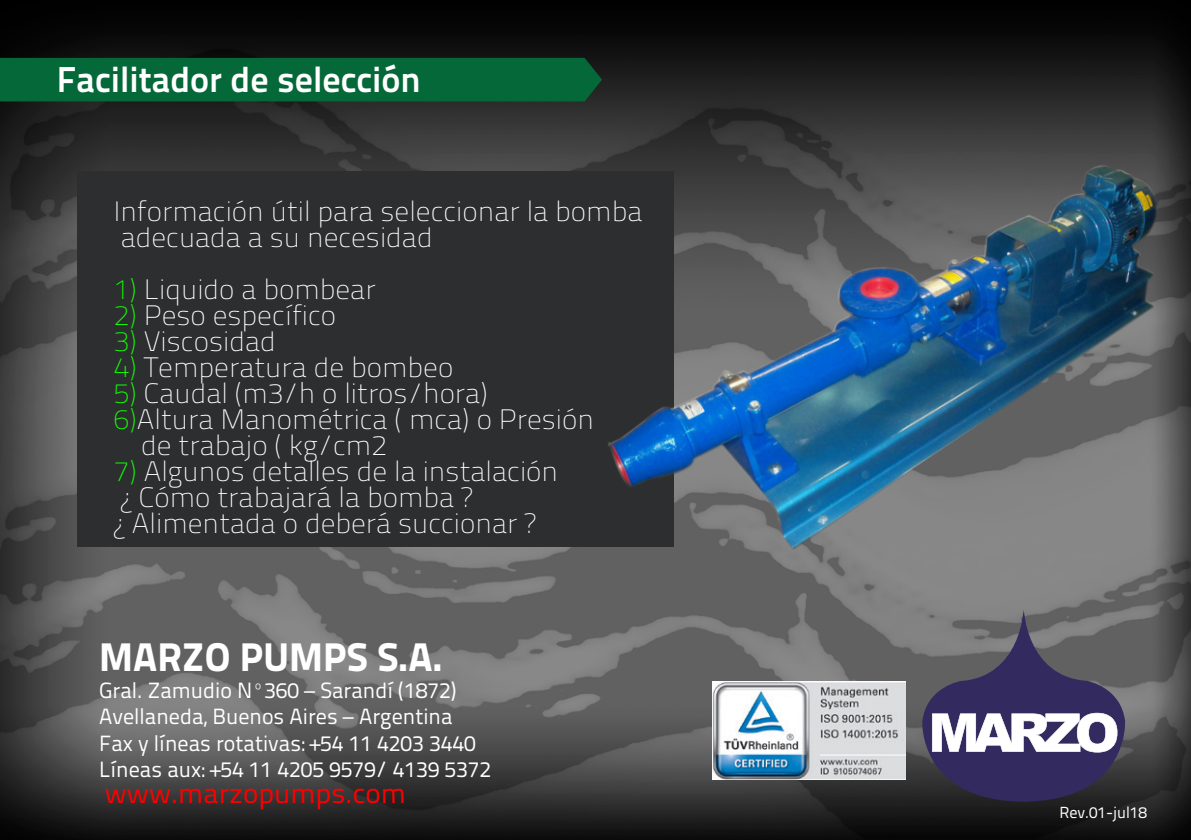
<style>
.page{position:relative;width:1191px;height:840px;background:#fff}
.page>*{position:absolute;margin:0;border:0;box-sizing:border-box;transform-origin:0 0}
.t1{font:800 40px "Titillium Text 22 L";color:#fff}
.Heading_1{font:700 36px "Titillium Text 22 L";color:#fff}
.Body{font:100 28px "Titillium Text 22 L";color:#fff;scale:1.04 1}
.Body-2{font:28px "Titillium Text 22 L";color:#fd0000;scale:1.04 1}
.t2{font:22px "Titillium Text 22 L";color:#fff}
.t3{font:16px "Titillium Text 22 L";color:#fff}
.s1{color:#12ff00}
</style>
<div class="page">
<img style="left:0;top:0;width:1191px;height:839px">
<svg style="left:918px;top:618px;width:211px;height:183px;background:#5c5b5f"></svg>
<svg style="left:925px;top:630px;width:196px;height:167px;background:#615d79"></svg>
<img style="left:712px;top:681px;width:193px;height:97px">
<div style="left:77px;top:171px;width:597px;height:375px;background:#2d2e30"></div>
<div style="left:0;top:58px;width:602px;height:43px;background:#056839"></div>
<img style="left:596px;top:115px;width:594px;height:503px">
<p class="Heading_1" style="left:57px;top:52px;width:365px">Facilitador de selección</p>
<p class="Body" style="left:114px;top:191px;width:510px">Información útil para seleccionar la bomba</p>
<p class="Body" style="left:121px;top:217px;width:301px">adecuada a su necesidad</p>
<p class="Body" style="left:114px;top:269px;width:253px"><span class="s1">1)</span> Liquido a bombear</p>
<p class="Body" style="left:114px;top:295px;width:215px"><span class="s1">2)</span> Peso específico</p>
<p class="Body" style="left:114px;top:321px;width:157px"><span class="s1">3)</span> Viscosidad</p>
<p class="Body" style="left:114px;top:347px;width:328px"><span class="s1">4)</span> Temperatura de bombeo</p>
<p class="Body" style="left:114px;top:373px;width:361px"><span class="s1">5)</span> Caudal (m3/h o litros/hora)</p>
<p class="Body" style="left:114px;top:399px;width:463px"><span class="s1">6)</span>Altura Manométrica ( mca) o Presión</p>
<p class="Body" style="left:141px;top:425px;width:237px">de trabajo ( kg/cm2</p>
<p class="Body" style="left:114px;top:451px;width:429px"><span class="s1">7)</span> Algunos detalles de la instalación</p>
<p class="Body" style="left:121px;top:477px;width:340px">¿ Cómo trabajará la bomba ?</p>
<p class="Body" style="left:114px;top:503px;width:407px">¿ Alimentada o deberá succionar ?</p>
<p class="t1" style="left:99px;top:625px;width:345px">MARZO PUMPS S.A.</p>
<p class="t2" style="left:99px;top:673px;width:359px">Gral. Zamudio Nº360 – Sarandí (1872)</p>
<p class="t2" style="left:99px;top:699px;width:355px">Avellaneda, Buenos Aires – Argentina</p>
<p class="t2" style="left:99px;top:726px;width:378px">Fax y líneas rotativas: +54 11 4203 3440</p>
<p class="t2" style="left:99px;top:752px;width:393px">Líneas aux: +54 11 4205 9579/ 4139 5372</p>
<p class="Body-2" style="left:105px;top:772px;width:291px">www.marzopumps.com</p>
<p class="t3" style="left:1059px;top:800px;width:89px">Rev.01-jul18</p>
</div>
